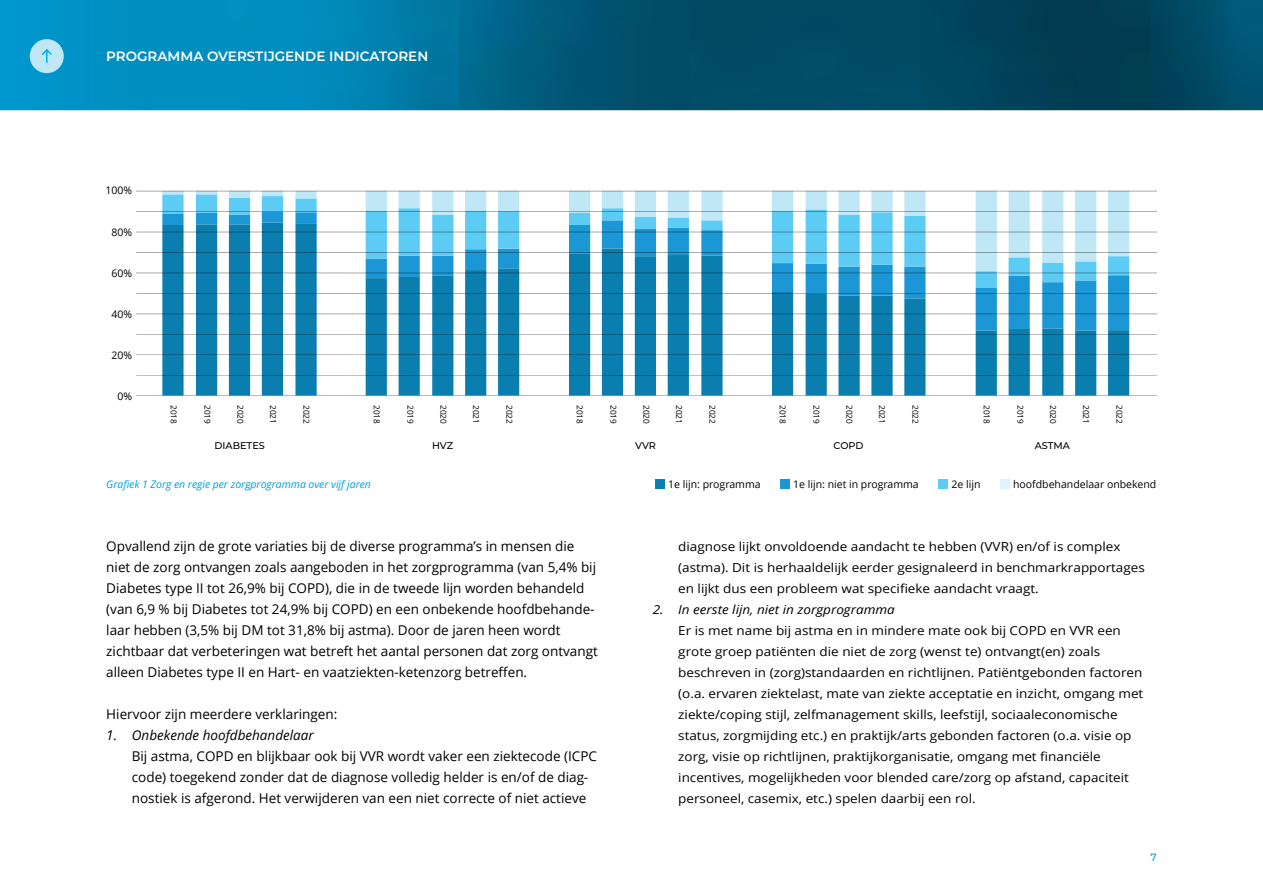
<style>
.page{position:relative;width:1263px;height:893px;background:#fff}
.page>*{position:absolute;margin:0;border:0;box-sizing:border-box;transform-origin:0 0}
.t1{font:13.5px/21px "Open Sans";color:#000}
.t2{font:600 13.5px "Montserrat";color:#fff}
.t3{font:italic 13.5px "Open Sans";color:#000}
.t4{font:12.45px/21px "Open Sans";color:#000;scale:1.09 1}
.t5{font:italic 12.45px "Open Sans";color:#000;scale:1.09 1}
.t6{font:10.5px "Open Sans";color:#000}
.t7{font:italic 10.5px "Open Sans";letter-spacing:-.005em;color:#00a0db}
.t8{font:500 10.5px "Montserrat";color:#00a0db}
.t9{font:500 9.75px "Montserrat";color:#000}
.t10{font:8.25px "Open Sans";color:#000}
</style>
<div class="page">
<img style="left:0;top:0;width:1263px;height:110px">
<svg style="left:162px;top:331px;width:967px;height:64px;fill:#0a7faf"></svg>
<svg style="left:162px;top:288px;width:967px;height:43px"></svg>
<svg style="left:162px;top:271px;width:967px;height:17px"></svg>
<svg style="left:162px;top:192px;width:967px;height:79px"></svg>
<div style="left:655px;top:479px;width:9px;height:10px;background:#0a7faf"></div>
<div style="left:780px;top:479px;width:9px;height:10px;background:#1a97d4"></div>
<div style="left:938px;top:479px;width:10px;height:10px;background:#5cccf5"></div>
<div style="left:1000px;top:479px;width:9px;height:10px;background:#def3fd"></div>
<hr style="left:136px;top:191px;width:1021px;height:1px;background:#ababab">
<hr style="left:136px;top:211px;width:1021px;height:1px;background:#ababab">
<hr style="left:136px;top:252px;width:1021px;height:1px;background:#ababab">
<hr style="left:136px;top:293px;width:1021px;height:1px;background:#ababab">
<hr style="left:136px;top:334px;width:1021px;height:1px;background:#ababab">
<hr style="left:136px;top:375px;width:1021px;height:1px;background:#ababab">
<hr style="left:136px;top:232px;width:1021px;height:1px;background:#ababab">
<hr style="left:136px;top:273px;width:1021px;height:1px;background:#ababab">
<hr style="left:136px;top:314px;width:1021px;height:1px;background:#ababab">
<hr style="left:136px;top:355px;width:1021px;height:1px;background:#ababab">
<hr style="left:136px;top:395px;width:1021px;height:1px;background:#ababab">
<div style="left:30px;top:39px;width:34px;height:34px;background:#bfe7f6;border-radius:50%"></div>
<svg style="left:42px;top:49px;width:10px;height:14px"></svg>
<p class="t2" style="left:106px;top:46px;width:323px">PROGRAMMA OVERSTIJGENDE INDICATOREN</p>
<p class="t6" style="left:106px;top:183px;width:28px">100%</p>
<p class="t6" style="left:112px;top:225px;width:22px">80%</p>
<p class="t6" style="left:112px;top:266px;width:22px">60%</p>
<p class="t6" style="left:112px;top:307px;width:22px">40%</p>
<p class="t6" style="left:112px;top:348px;width:22px">20%</p>
<p class="t6" style="left:118px;top:389px;width:16px">0%</p>
<p class="t10" style="left:180px;top:405px;width:20px;rotate:90deg">2018</p>
<p class="t10" style="left:213px;top:405px;width:20px;rotate:90deg">2019</p>
<p class="t10" style="left:246px;top:405px;width:20px;rotate:90deg">2020</p>
<p class="t10" style="left:279px;top:405px;width:20px;rotate:90deg">2021</p>
<p class="t10" style="left:312px;top:405px;width:20px;rotate:90deg">2022</p>
<p class="t10" style="left:383px;top:405px;width:20px;rotate:90deg">2018</p>
<p class="t10" style="left:416px;top:405px;width:20px;rotate:90deg">2019</p>
<p class="t10" style="left:449px;top:405px;width:20px;rotate:90deg">2020</p>
<p class="t10" style="left:482px;top:405px;width:20px;rotate:90deg">2021</p>
<p class="t10" style="left:515px;top:405px;width:20px;rotate:90deg">2022</p>
<p class="t10" style="left:585px;top:405px;width:20px;rotate:90deg">2018</p>
<p class="t10" style="left:619px;top:405px;width:20px;rotate:90deg">2019</p>
<p class="t10" style="left:652px;top:405px;width:20px;rotate:90deg">2020</p>
<p class="t10" style="left:685px;top:405px;width:20px;rotate:90deg">2021</p>
<p class="t10" style="left:718px;top:405px;width:20px;rotate:90deg">2022</p>
<p class="t10" style="left:788px;top:405px;width:20px;rotate:90deg">2018</p>
<p class="t10" style="left:822px;top:405px;width:20px;rotate:90deg">2019</p>
<p class="t10" style="left:855px;top:405px;width:20px;rotate:90deg">2020</p>
<p class="t10" style="left:888px;top:405px;width:20px;rotate:90deg">2021</p>
<p class="t10" style="left:921px;top:405px;width:20px;rotate:90deg">2022</p>
<p class="t10" style="left:992px;top:405px;width:20px;rotate:90deg">2018</p>
<p class="t10" style="left:1026px;top:405px;width:20px;rotate:90deg">2019</p>
<p class="t10" style="left:1059px;top:405px;width:20px;rotate:90deg">2020</p>
<p class="t10" style="left:1092px;top:405px;width:20px;rotate:90deg">2021</p>
<p class="t10" style="left:1125px;top:405px;width:20px;rotate:90deg">2022</p>
<p class="t9" style="left:214px;top:438px;width:52px">DIABETES</p>
<p class="t9" style="left:432px;top:438px;width:23px">HVZ</p>
<p class="t9" style="left:635px;top:438px;width:22px">VVR</p>
<p class="t9" style="left:833px;top:438px;width:32px">COPD</p>
<p class="t6" style="left:668px;top:477px;width:94px">1e lijn: programma</p>
<p class="t6" style="left:793px;top:477px;width:127px">1e lijn: niet in programma</p>
<p class="t6" style="left:951px;top:477px;width:31px">2e lijn</p>
<p class="t6" style="left:1013px;top:477px;width:145px">hoofdbehandelaar onbekend</p>
<p class="t9" style="left:1035px;top:438px;width:37px">ASTMA</p>
<p class="t7" style="left:106px;top:477px;width:266px">Grafiek 1 Zorg en regie per zorgprogramma over vijf jaren</p>
<p class="t1" style="left:106px;top:536px;width:493px">Opvallend zijn de grote variaties bij de diverse programma’s in mensen die niet de zorg ontvangen zoals aangeboden in het zorgprogramma (van 5,4% bij Diabetes type II tot 26,9% bij COPD), die in de tweede lijn worden behandeld (van 6,9 % bij Diabetes tot 24,9% bij COPD) en een onbekende hoofdbehande&shy;laar hebben (3,5% bij DM tot 31,8% bij astma). Door de jaren heen wordt zichtbaar dat verbeteringen wat betreft het aantal personen dat zorg ontvangt alleen Diabetes type II en Hart- en vaatziekten-ketenzorg betreffen.</p>
<p class="t1" style="left:106px;top:704px;width:233px">Hiervoor zijn meerdere verklaringen:</p>
<p class="t3" style="left:106px;top:726px;width:209px">1. Onbekende hoofdbehandelaar</p>
<p class="t1" style="left:132px;top:746px;width:467px">Bij astma, COPD en blijkbaar ook bij VVR wordt vaker een ziektecode (ICPC code) toegekend zonder dat de diagnose volledig helder is en/of de diag&shy;nostiek is afgerond. Het verwijderen van een niet correcte of niet actieve</p>
<p class="t4" style="left:678px;top:536px;width:430px">diagnose lijkt onvoldoende aandacht te hebben (VVR) en/of is complex (astma). Dit is herhaaldelijk eerder gesignaleerd in benchmarkrapportages en lijkt dus een probleem wat specifieke aandacht vraagt.</p>
<p class="t5" style="left:653px;top:601px;width:224px">2. In eerste lijn, niet in zorgprogramma</p>
<p class="t4" style="left:678px;top:620px;width:428px">Er is met name bij astma en in mindere mate ook bij COPD en VVR een grote groep patiënten die niet de zorg (wenst te) ontvangt(en) zoals beschreven in (zorg)standaarden en richtlijnen. Patiëntgebonden factoren (o.a. ervaren ziektelast, mate van ziekte acceptatie en inzicht, omgang met ziekte/coping stijl, zelfmanagement skills, leefstijl, sociaaleconomische status, zorgmijding etc.) en praktijk/arts gebonden factoren (o.a. visie op zorg, visie op richtlijnen, praktijkorganisatie, omgang met financiële incentives, mogelijkheden voor blended care/zorg op afstand, capaciteit personeel, casemix, etc.) spelen daarbij een rol.</p>
<p class="t8" style="left:1150px;top:850px;width:8px">7</p>
</div>
